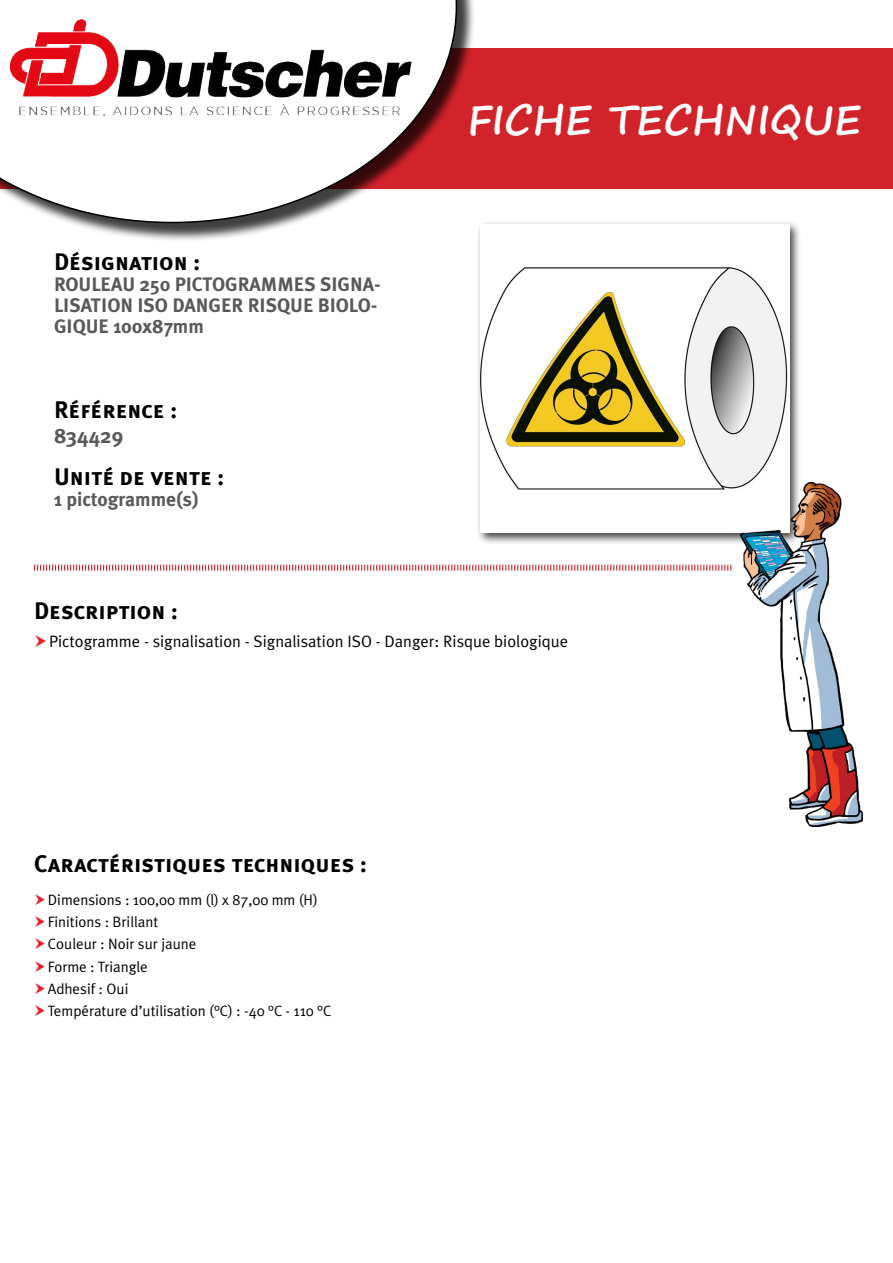
<style>
.page{position:relative;width:893px;height:1263px;background:#fff}
.page>*{position:absolute;margin:0;border:0;box-sizing:border-box;transform-origin:0 0}
.t1{font:700 40.5px "Segoe Print";color:#fff}
.t2{font:24px "Meta Plus Bold Caps";color:#000}
.t3{font:700 21px "Meta Plus";color:#58595b}
.t4{font:700 19.5px/21px "Meta Plus";color:#58595b}
.t5{font:16.5px "Meta Plus Normal";color:#000}
.t6{font:15px/22.2px "Meta Plus Normal";color:#000}
</style>
<div class="page">
<div style="left:0;top:49px;width:893px;height:140px;background:#d2232a"></div>
<div style="left:0;top:0;width:475px;height:242px;background:#000;opacity:.75"></div>
<svg style="left:0;top:0;width:457px;height:223px"></svg>
<div style="left:476px;top:220px;width:326px;height:325px;background:#000;opacity:.75"></div>
<img style="left:480px;top:224px;width:309px;height:309px">
<svg style="left:34px;top:564px;width:698px;height:7px"></svg>
<img style="left:741px;top:483px;width:121px;height:343px">
<h2 class="t2" style="left:54px;top:248px;width:148px">Désignation :</h2>
<h3 class="t4" style="left:54px;top:274px;width:328px">ROULEAU 250 PICTOGRAMMES SIGNA-<br>LISATION ISO DANGER RISQUE BIOLO-<br>GIQUE 100x87mm</h3>
<h2 class="t2" style="left:54px;top:396px;width:125px">Référence :</h2>
<h3 class="t3" style="left:54px;top:424px;width:71px">834429</h3>
<h2 class="t2" style="left:54px;top:463px;width:172px">Unité de vente :</h2>
<h3 class="t4" style="left:54px;top:489px;width:146px">1 pictogramme(s)</h3>
<h2 class="t2" style="left:34px;top:596px;width:146px">Description :</h2>
<h1 class="t1" style="left:467px;top:83px;width:395px">FICHE TECHNIQUE</h1>
<p class="t5" style="left:49px;top:632px;width:521px">Pictogramme - signalisation - Signalisation ISO - Danger: Risque biologique</p>
<h2 class="t2" style="left:34px;top:850px;width:335px">Caractéristiques techniques :</h2>
<p class="t6" style="left:48px;top:888px;width:285px">Dimensions : 100,00 mm (l) x 87,00 mm (H)<br>Finitions : Brillant<br>Couleur : Noir sur jaune<br>Forme : Triangle<br>Adhesif : Oui<br>Température d’utilisation (°C) : -40 °C - 110 °C</p>
</div>
